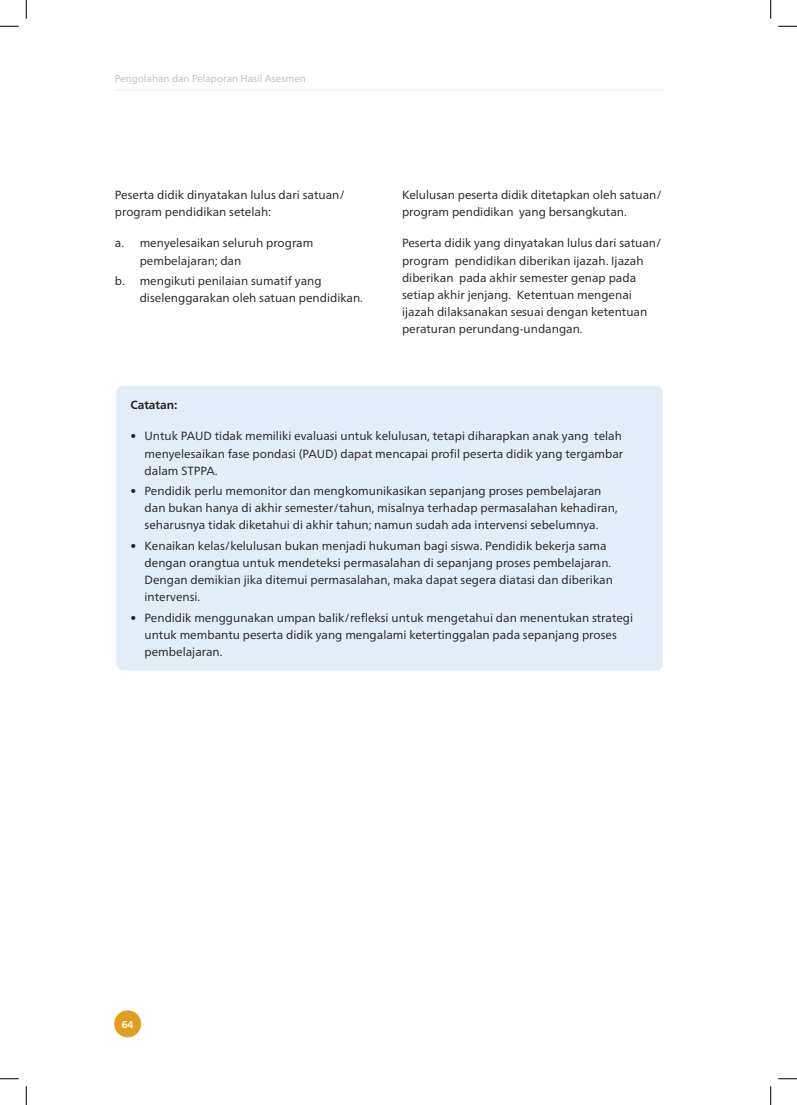
<style>
.page{position:relative;width:797px;height:1105px;background:#fff}
.page>*{position:absolute;margin:0;border:0;box-sizing:border-box;transform-origin:0 0}
.t1{font:11.88px/17.1px "Neue Frutiger World";color:#231f20}
.t2{font:700 11.88px "Neue Frutiger World";color:#231f20}
.t3{font:10px "Neue Frutiger World";color:#bcbdc0}
.t4{font:700 10px "Neue Frutiger World";color:#fff}
</style>
<div class="page">
<hr style="left:115px;top:90px;width:549px;height:1px;background:#e3edf7">
<div style="left:114px;top:1010px;width:27px;height:27px;background:#e29e23;border-radius:50%"></div>
<div style="left:116px;top:386px;width:547px;height:284px;background:#e3edf7;border-radius:7px"></div>
<svg style="left:0;top:25px;width:19px;height:2px"></svg>
<svg style="left:778px;top:25px;width:19px;height:2px"></svg>
<svg style="left:0;top:1078px;width:19px;height:1px"></svg>
<svg style="left:778px;top:1078px;width:19px;height:1px"></svg>
<svg style="left:25px;top:0;width:2px;height:19px"></svg>
<svg style="left:25px;top:1086px;width:2px;height:19px"></svg>
<svg style="left:770px;top:0;width:1px;height:19px"></svg>
<svg style="left:770px;top:1086px;width:1px;height:19px"></svg>
<p class="t3" style="left:115px;top:70px;width:192px">Pengolahan dan Pelaporan Hasil Asesmen</p>
<p class="t1" style="left:115px;top:186px;width:231px">Peserta didik dinyatakan lulus dari satuan/ program pendidikan setelah:</p>
<p class="t1" style="left:140px;top:235px;width:175px;text-indent:-25px">a. menyelesaikan seluruh program pembelajaran; dan</p>
<p class="t1" style="left:140px;top:273px;width:225px;text-indent:-25px">b. mengikuti penilaian sumatif yang diselenggarakan oleh satuan pendidikan.</p>
<p class="t1" style="left:402px;top:186px;width:261px">Kelulusan peserta didik ditetapkan oleh satuan/ program pendidikan yang bersangkutan.</p>
<p class="t1" style="left:402px;top:235px;width:261px">Peserta didik yang dinyatakan lulus dari satuan/ program pendidikan diberikan ijazah. Ijazah diberikan pada akhir semester genap pada setiap akhir jenjang. Ketentuan mengenai ijazah dilaksanakan sesuai dengan ketentuan peraturan perundang-undangan.</p>
<p class="t2" style="left:130px;top:394px;width:49px">Catatan:</p>
<p class="t1" style="left:145px;top:428px;width:480px;text-align:justify;text-indent:-14px">• Untuk PAUD tidak memiliki evaluasi untuk kelulusan, tetapi diharapkan anak yang telah menyelesaikan fase pondasi (PAUD) dapat mencapai profil peserta didik yang tergambar dalam STPPA.</p>
<p class="t1" style="left:145px;top:483px;width:474px;text-indent:-14px">• Pendidik perlu memonitor dan mengkomunikasikan sepanjang proses pembelajaran dan bukan hanya di akhir semester/tahun, misalnya terhadap permasalahan kehadiran, seharusnya tidak diketahui di akhir tahun; namun sudah ada intervensi sebelumnya.</p>
<p class="t1" style="left:145px;top:537px;width:470px;text-indent:-14px">• Kenaikan kelas/kelulusan bukan menjadi hukuman bagi siswa. Pendidik bekerja sama dengan orangtua untuk mendeteksi permasalahan di sepanjang proses pembelajaran.<br>Dengan demikian jika ditemui permasalahan, maka dapat segera diatasi dan diberikan intervensi.</p>
<p class="t1" style="left:145px;top:609px;width:490px;text-indent:-14px">• Pendidik menggunakan umpan balik/refleksi untuk mengetahui dan menentukan strategi untuk membantu peserta didik yang mengalami ketertinggalan pada sepanjang proses pembelajaran.</p>
<p class="t4" style="left:122px;top:1015px;width:13px">64</p>
</div>
